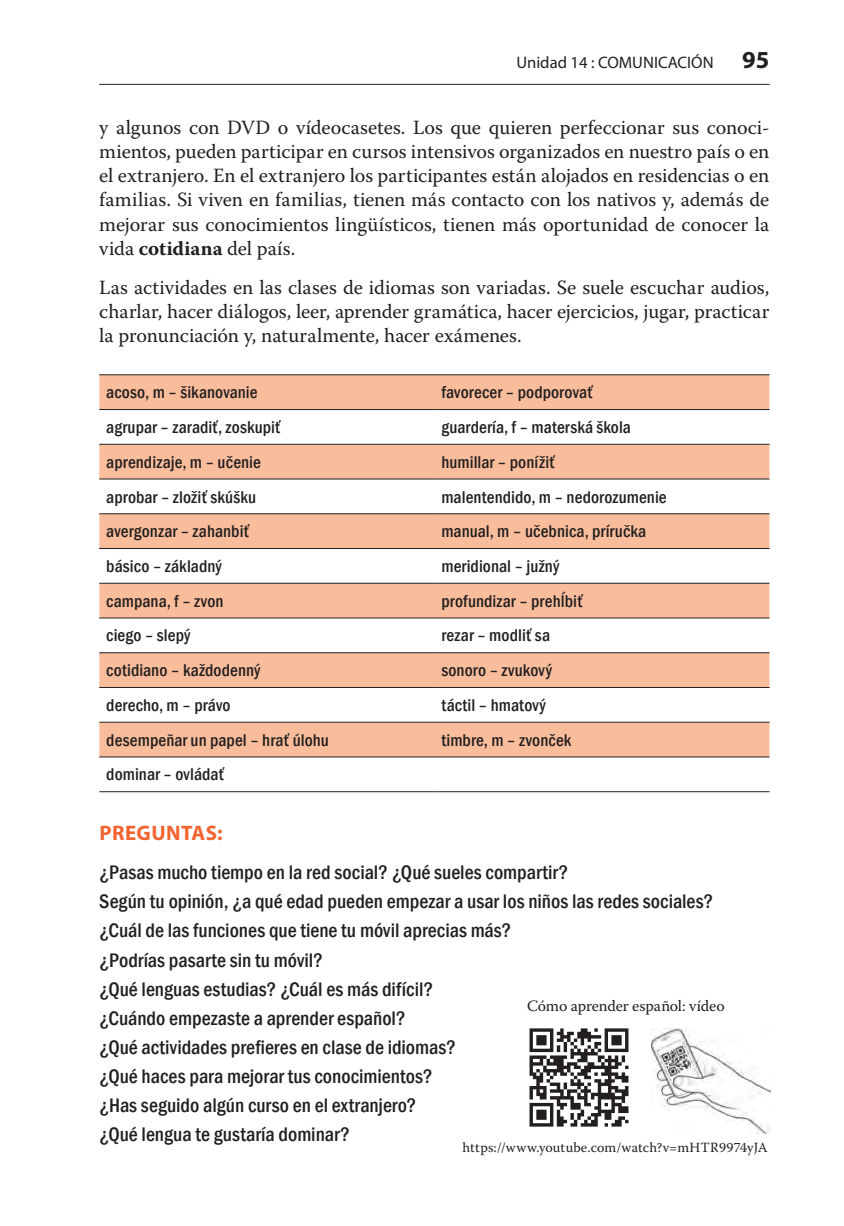
<style>
.page{position:relative;width:844px;height:1226px;background:#fff}
.page>*{position:absolute;margin:0;border:0;box-sizing:border-box;transform-origin:0 0}
.t1{font:700 21px "Myriad Pro";letter-spacing:.02em;color:#f2642f}
.t2{font:20.12px/24.2px "Warnock Pro";letter-spacing:-.005em;color:#231f20;text-align:justify}
.t3{font:500 condensed 20.12px/29.1px "Franklin Gothic";color:#231f20}
.t4{font:500 condensed 17.5px "Franklin Gothic";letter-spacing:.005em;color:#231f20}
.t5{font:16.62px "Myriad Pro";color:#231f20}
.t6{font:15.75px "Warnock Pro";letter-spacing:-.01em;color:#231f20}
.t7{font:14px "Warnock Pro";letter-spacing:.01em;color:#231f20}
.s1{font-weight:700;font-size:24.5px}
.s2{font-weight:700}
</style>
<div class="page">
<hr style="left:99px;top:84px;width:670px;height:1px;background:#231f20">
<svg style="left:99px;top:375px;width:670px;height:381px;fill:#fabd9c"></svg>
<hr style="left:99px;top:374px;width:335px;height:1px;background:#231f20">
<hr style="left:434px;top:374px;width:335px;height:1px;background:#231f20">
<hr style="left:99px;top:409px;width:335px;height:1px;background:#231f20">
<hr style="left:434px;top:409px;width:335px;height:1px;background:#231f20">
<hr style="left:99px;top:444px;width:335px;height:1px;background:#231f20">
<hr style="left:434px;top:444px;width:335px;height:1px;background:#231f20">
<hr style="left:99px;top:478px;width:335px;height:1px;background:#231f20">
<hr style="left:434px;top:478px;width:335px;height:1px;background:#231f20">
<hr style="left:99px;top:513px;width:335px;height:1px;background:#231f20">
<hr style="left:434px;top:513px;width:335px;height:1px;background:#231f20">
<hr style="left:99px;top:548px;width:335px;height:1px;background:#231f20">
<hr style="left:434px;top:548px;width:335px;height:1px;background:#231f20">
<hr style="left:99px;top:687px;width:335px;height:1px;background:#231f20">
<hr style="left:99px;top:721px;width:335px;height:1px;background:#231f20">
<hr style="left:99px;top:756px;width:335px;height:1px;background:#231f20">
<hr style="left:434px;top:756px;width:335px;height:1px;background:#231f20">
<hr style="left:434px;top:791px;width:335px;height:1px;background:#231f20">
<hr style="left:99px;top:582px;width:335px;height:1px;background:#231f20">
<hr style="left:434px;top:582px;width:335px;height:1px;background:#231f20">
<hr style="left:99px;top:791px;width:335px;height:1px;background:#231f20">
<hr style="left:99px;top:617px;width:335px;height:1px;background:#231f20">
<hr style="left:99px;top:652px;width:335px;height:1px;background:#231f20">
<hr style="left:434px;top:617px;width:335px;height:1px;background:#231f20">
<hr style="left:434px;top:652px;width:335px;height:1px;background:#231f20">
<hr style="left:434px;top:687px;width:335px;height:1px;background:#231f20">
<hr style="left:434px;top:721px;width:335px;height:1px;background:#231f20">
<img style="left:529px;top:1028px;width:100px;height:99px">
<img style="left:651px;top:1028px;width:119px;height:105px">
<p class="t5" style="left:516px;top:52px;width:254px">Unidad 14 : COMUNICACIÓN <span class="s1">95</span></p>
<p class="t2" style="left:99px;top:115px;width:671px">y algunos con DVD o vídeocasetes. Los que quieren perfeccionar sus conoci&shy;mientos, pueden participar en cursos intensivos organizados en nuestro país o en el extranjero. En el extranjero los participantes están alojados en residencias o en familias. Si viven en familias, tienen más contacto con los nativos y, además de mejorar sus conocimientos lingüísticos, tienen más oportunidad de conocer la vida <span class="s2">cotidiana</span> del país.</p>
<p class="t2" style="left:99px;top:275px;width:671px">Las actividades en las clases de idiomas son variadas. Se suele escuchar audios, charlar, hacer diálogos, leer, aprender gramática, hacer ejercicios, jugar, practicar la pronunciación y, naturalmente, hacer exámenes.</p>
<p class="t4" style="left:106px;top:381px;width:153px">acoso, m – šikanovanie</p>
<p class="t4" style="left:441px;top:381px;width:153px">favorecer – podporovať</p>
<p class="t4" style="left:106px;top:415px;width:176px">agrupar – zaradiť, zoskupiť</p>
<p class="t4" style="left:441px;top:415px;width:191px">guardería, f – materská škola</p>
<p class="t4" style="left:106px;top:450px;width:156px">aprendizaje, m – učenie</p>
<p class="t4" style="left:441px;top:450px;width:115px">humillar – ponížiť</p>
<p class="t4" style="left:106px;top:485px;width:151px">aprobar – zložiť skúšku</p>
<p class="t4" style="left:441px;top:485px;width:227px">malentendido, m – nedorozumenie</p>
<p class="t4" style="left:106px;top:520px;width:144px">avergonzar – zahanbiť</p>
<p class="t4" style="left:441px;top:520px;width:206px">manual, m – učebnica, príručka</p>
<p class="t4" style="left:106px;top:554px;width:117px">básico – základný</p>
<p class="t4" style="left:441px;top:554px;width:119px">meridional – južný</p>
<p class="t4" style="left:106px;top:589px;width:119px">campana, f – zvon</p>
<p class="t4" style="left:441px;top:589px;width:143px">profundizar – prehĺbiť</p>
<p class="t4" style="left:106px;top:624px;width:86px">ciego – slepý</p>
<p class="t4" style="left:441px;top:624px;width:110px">rezar – modliť sa</p>
<p class="t4" style="left:106px;top:659px;width:156px">cotidiano – každodenný</p>
<p class="t4" style="left:441px;top:659px;width:112px">sonoro – zvukový</p>
<p class="t4" style="left:106px;top:693px;width:126px">derecho, m – právo</p>
<p class="t4" style="left:441px;top:693px;width:106px">táctil – hmatový</p>
<p class="t4" style="left:106px;top:728px;width:224px">desempeñar un papel – hrať úlohu</p>
<p class="t4" style="left:441px;top:728px;width:131px">timbre, m – zvonček</p>
<p class="t4" style="left:106px;top:763px;width:119px">dominar – ovládať</p>
<p class="t1" style="left:99px;top:819px;width:125px">PREGUNTAS:</p>
<p class="t3" style="left:99px;top:857px;width:615px">¿Pasas mucho tiempo en la red social? ¿Qué sueles compartir?<br>Según tu opinión, ¿a qué edad pueden empezar a usar los niños las redes sociales? ¿Cuál de las funciones que tiene tu móvil aprecias más?<br>¿Podrías pasarte sin tu móvil?<br>¿Qué lenguas estudias? ¿Cuál es más difícil?<br>¿Cuándo empezaste a aprender español?<br>¿Qué actividades prefieres en clase de idiomas?<br>¿Qué haces para mejorar tus conocimientos?<br>¿Has seguido algún curso en el extranjero?<br>¿Qué lengua te gustaría dominar?</p>
<p class="t6" style="left:527px;top:995px;width:199px">Cómo aprender español: vídeo</p>
<p class="t7" style="left:462px;top:1138px;width:307px">https://www.youtube.com/watch?v=mHTR9974yJA</p>
</div>
